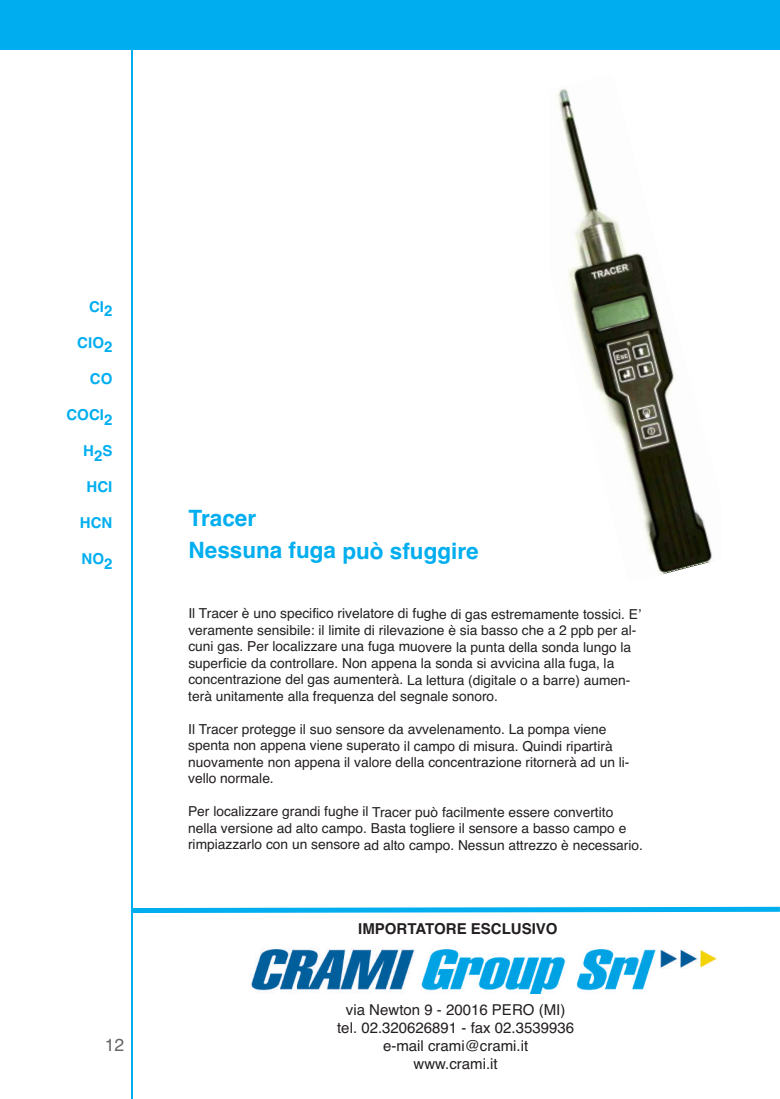
<style>
.page{position:relative;width:780px;height:1099px;background:#fff}
.page>*{position:absolute;margin:0;border:0;box-sizing:border-box;transform-origin:0 0}
.t1{font:700 22.5px/32.9px "Helvetica";letter-spacing:-.005em;color:#00aeef}
.t2{font:17.5px "Helvetica";color:#67676a}
.t3{font:15px/18px "Helvetica";color:#231f20;text-align:center}
.t4{font:700 15px "Helvetica";color:#00aeef}
.t5{font:700 15px "Helvetica";color:#231f20}
.t6{font:13.75px/16.5px "Helvetica";letter-spacing:-.005em;color:#231f20}
</style>
<div class="page">
<hr style="left:131px;top:33px;width:2px;height:1065px;background:#00aeef">
<img style="left:557px;top:89px;width:155px;height:486px">
<div style="left:0;top:0;width:780px;height:50px;background:#00aeef"></div>
<img style="left:251px;top:948px;width:405px;height:45px">
<img style="left:661px;top:949px;width:56px;height:19px">
<svg style="left:133px;top:906px;width:647px;height:7px"></svg>
<p class="t4" style="left:89px;top:297px;width:25px">CI2</p>
<p class="t4" style="left:77px;top:333px;width:37px">CIO2</p>
<p class="t4" style="left:90px;top:369px;width:24px">CO</p>
<p class="t4" style="left:66px;top:405px;width:47px">COCI2</p>
<p class="t4" style="left:83px;top:441px;width:31px">H2S</p>
<p class="t4" style="left:86px;top:477px;width:27px">HCI</p>
<p class="t4" style="left:80px;top:513px;width:34px">HCN</p>
<p class="t4" style="left:81px;top:549px;width:32px">NO2</p>
<p class="t2" style="left:105px;top:1034px;width:21px">12</p>
<h1 class="t1" style="left:188px;top:501px;width:292px">Tracer<br>Nessuna fuga può sfuggire</h1>
<p class="t6" style="left:188px;top:605px;width:454px">Il Tracer è uno specifico rivelatore di fughe di gas estremamente tossici. E’ veramente sensibile: il limite di rilevazione è sia basso che a 2 ppb per al&shy;cuni gas. Per localizzare una fuga muovere la punta della sonda lungo la superficie da controllare. Non appena la sonda si avvicina alla fuga, la concentrazione del gas aumenterà. La lettura (digitale o a barre) aumen&shy;terà unitamente alla frequenza del segnale sonoro.</p>
<p class="t6" style="left:188px;top:721px;width:443px">Il Tracer protegge il suo sensore da avvelenamento. La pompa viene spenta non appena viene superato il campo di misura. Quindi ripartirà nuovamente non appena il valore della concentrazione ritornerà ad un li&shy;vello normale.</p>
<p class="t6" style="left:188px;top:803px;width:456px">Per localizzare grandi fughe il Tracer può facilmente essere convertito nella versione ad alto campo. Basta togliere il sensore a basso campo e rimpiazzarlo con un sensore ad alto campo. Nessun attrezzo è necessario.</p>
<p class="t5" style="left:358px;top:919px;width:201px">IMPORTATORE ESCLUSIVO</p>
<p class="t3" style="left:337px;top:1000px;width:238px">via Newton 9 - 20016 PERO (MI) tel. 02.320626891 - fax 02.3539936 e-mail crami@crami.it<br>www.crami.it</p>
</div>
